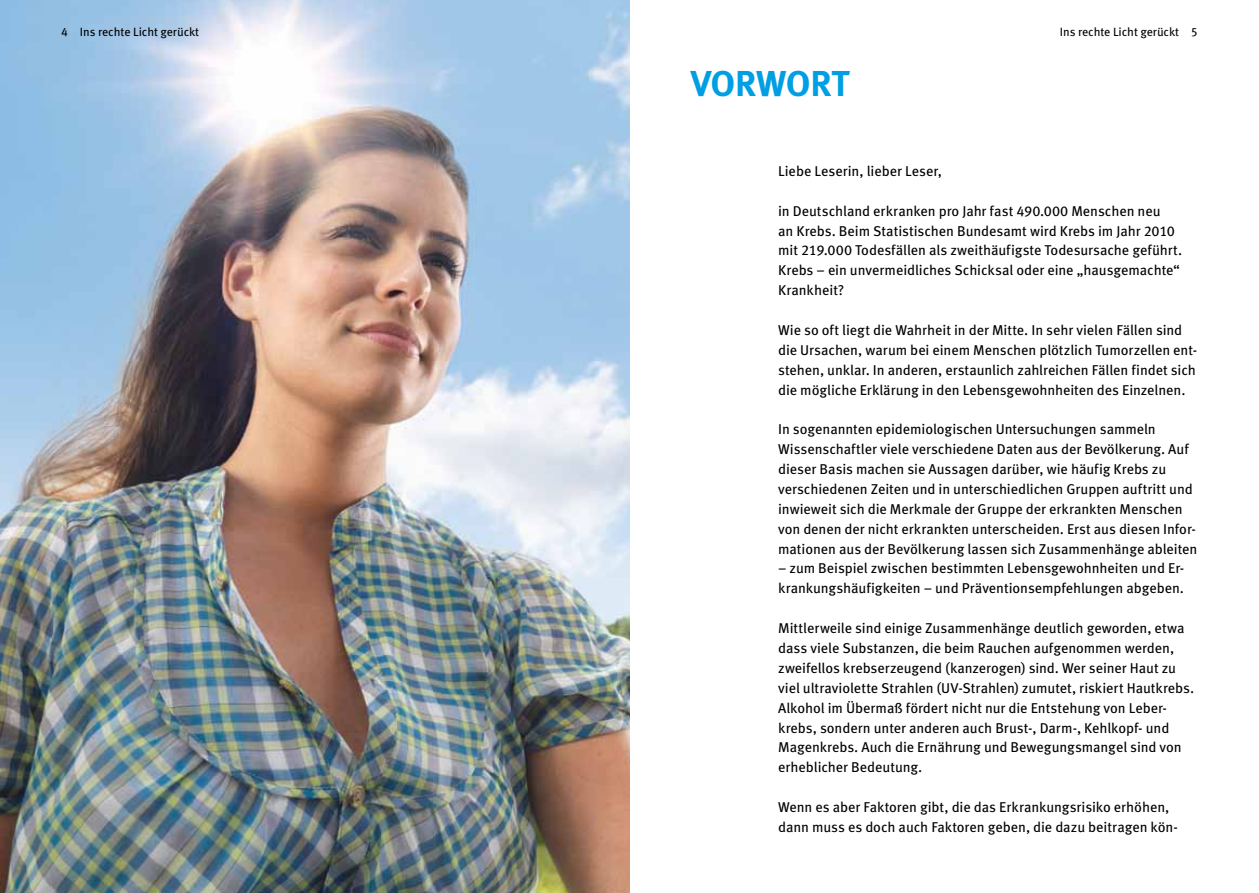
<style>
.page{position:relative;width:1259px;height:893px;background:#fff}
.page>*{position:absolute;margin:0;border:0;box-sizing:border-box;transform-origin:0 0}
.t1{font:700 36px "Meta Pro";letter-spacing:-.01em;color:#009ee3}
.t2{font:14.25px/20px "Meta Pro";letter-spacing:-.005em;color:#000}
.t3{font:12px "Meta Pro";letter-spacing:-.005em;color:#000}
</style>
<div class="page">
<img style="left:0;top:0;width:629px;height:893px">
<p class="t3" style="left:61px;top:23px;width:139px">4 Ins rechte Licht gerückt</p>
<p class="t3" style="left:1060px;top:23px;width:139px">Ins rechte Licht gerückt 5</p>
<h1 class="t1" style="left:691px;top:56px;width:160px">VORWORT</h1>
<p class="t2" style="left:778px;top:160px;width:165px">Liebe Leserin, lieber Leser,</p>
<p class="t2" style="left:778px;top:200px;width:405px">in Deutschland erkranken pro Jahr fast 490.000 Menschen neu<br>an Krebs. Beim Statistischen Bundesamt wird Krebs im Jahr 2010 mit 219.000 Todesfällen als zweithäufigste Todesursache geführt.<br>Krebs – ein unvermeidliches Schicksal oder eine „hausgemachte“ Krankheit?</p>
<p class="t2" style="left:778px;top:319px;width:420px">Wie so oft liegt die Wahrheit in der Mitte. In sehr vielen Fällen sind die Ursachen, warum bei einem Menschen plötzlich Tumorzellen ent&shy;stehen, unklar. In anderen, erstaunlich zahlreichen Fällen findet sich die mögliche Erklärung in den Lebensgewohnheiten des Einzelnen.</p>
<p class="t2" style="left:778px;top:418px;width:421px">In sogenannten epidemiologischen Untersuchungen sammeln Wissenschaftler viele verschiedene Daten aus der Bevölkerung. Auf dieser Basis machen sie Aussagen darüber, wie häufig Krebs zu verschiedenen Zeiten und in unterschiedlichen Gruppen auftritt und inwieweit sich die Merkmale der Gruppe der erkrankten Menschen von denen der nicht erkrankten unterscheiden. Erst aus diesen Infor&shy;mationen aus der Bevölkerung lassen sich Zusammenhänge ableiten</p>
<p class="t2" style="left:778px;top:558px;width:408px">– zum Beispiel zwischen bestimmten Lebensgewohnheiten und Er&shy;krankungshäufigkeiten – und Präventionsempfehlungen abgeben.</p>
<p class="t2" style="left:778px;top:617px;width:418px">Mittlerweile sind einige Zusammenhänge deutlich geworden, etwa dass viele Substanzen, die beim Rauchen aufgenommen werden, zweifellos krebserzeugend (kanzerogen) sind. Wer seiner Haut zu viel ultraviolette Strahlen (UV-Strahlen) zumutet, riskiert Hautkrebs.<br>Alkohol im Übermaß fördert nicht nur die Entstehung von Leber&shy;krebs, sondern unter anderen auch Brust-, Darm-, Kehlkopf- und Magenkrebs. Auch die Ernährung und Bewegungsmangel sind von erheblicher Bedeutung.</p>
<p class="t2" style="left:778px;top:796px;width:401px">Wenn es aber Faktoren gibt, die das Erkrankungsrisiko erhöhen, dann muss es doch auch Faktoren geben, die dazu beitragen kön-</p>
</div>
